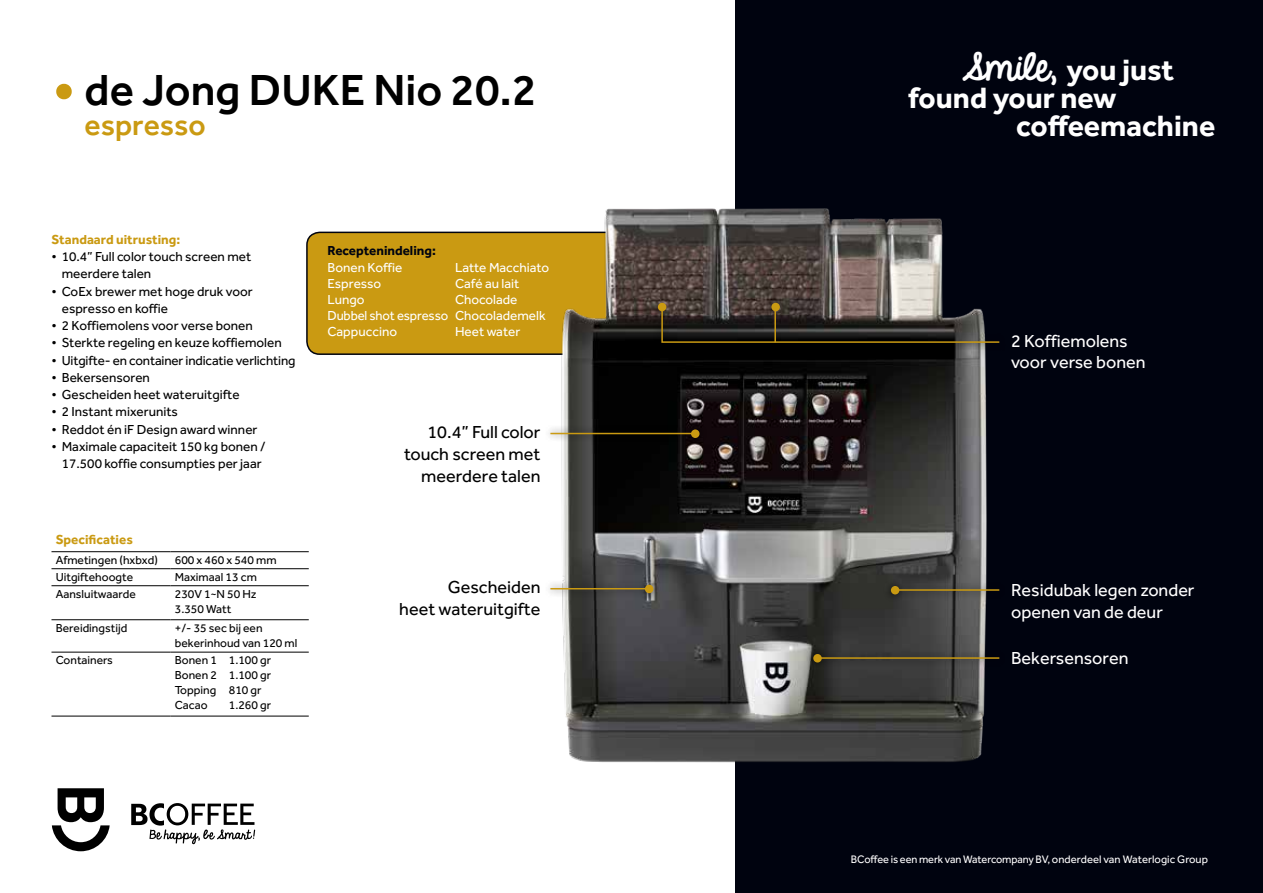
<style>
.page{position:relative;width:1263px;height:893px;background:#fff}
.page>*{position:absolute;margin:0;border:0;box-sizing:border-box;transform-origin:0 0}
.t1{font:500 45px "Effra";color:#000}
.t2{font:700 30.45px/27.8px "Effra";color:#fff}
.t3{font:500 30px "Effra";color:#ca9a12}
.t4{font:18px/21.6px "Effra";color:#fff}
.t5{font:18px/21.6px "Effra";color:#000;text-align:right}
.t6{font:13.5px/17.2px "Effra";color:#000}
.t7{font:13.5px/16.2px "Effra";color:#fff}
.t8{font:700 13.5px "Effra";color:#ca9a12}
.t9{font:700 13.5px "Effra";color:#00030f}
.t10{font:12px/15px "Effra";color:#000}
.t11{font:11.25px "Effra";letter-spacing:-.01em;color:#fff}
.s1{font-size:57px;color:#ca9a12}
.s2{font-family:"KG Always A Good Time";font-weight:400;font-size:33px}
</style>
<div class="page">
<div style="left:307px;top:232px;width:326px;height:122px;background:#ca9a12;border-radius:13px"></div>
<div style="left:306px;top:232px;width:328px;height:123px;border:2px solid #00030f;border-radius:13px"></div>
<div style="left:736px;top:0;width:527px;height:893px;background:#00030f"></div>
<img style="left:515px;top:194px;width:472px;height:570px">
<div style="left:543px;top:577px;width:118px;height:24px;background:#000;opacity:.75"></div>
<hr style="left:550px;top:588px;width:97px;height:1px;background:#ca9a12">
<div style="left:645px;top:585px;width:8px;height:8px;background:#ca9a12;border-radius:50%"></div>
<div style="left:805px;top:646px;width:201px;height:24px;background:#000;opacity:.75"></div>
<hr style="left:817px;top:657px;width:182px;height:2px;background:#ca9a12">
<div style="left:813px;top:654px;width:9px;height:8px;background:#ca9a12;border-radius:50%"></div>
<div style="left:883px;top:578px;width:124px;height:24px;background:#000;opacity:.75"></div>
<hr style="left:896px;top:589px;width:103px;height:2px;background:#ca9a12">
<div style="left:891px;top:586px;width:8px;height:8px;background:#ca9a12;border-radius:50%"></div>
<div style="left:543px;top:422px;width:164px;height:24px;background:#000;opacity:.75"></div>
<hr style="left:550px;top:433px;width:145px;height:1px;background:#ca9a12">
<div style="left:691px;top:429px;width:8px;height:9px;background:#ca9a12;border-radius:50%"></div>
<hr style="left:51px;top:716px;width:120px;height:1px;background:#000">
<hr style="left:171px;top:716px;width:138px;height:1px;background:#000">
<hr style="left:51px;top:652px;width:120px;height:1px;background:#000">
<hr style="left:171px;top:652px;width:138px;height:1px;background:#000">
<hr style="left:51px;top:568px;width:120px;height:1px;background:#000">
<hr style="left:171px;top:568px;width:138px;height:1px;background:#000">
<hr style="left:51px;top:585px;width:120px;height:1px;background:#000">
<hr style="left:171px;top:585px;width:138px;height:1px;background:#000">
<hr style="left:51px;top:619px;width:120px;height:1px;background:#000">
<hr style="left:171px;top:619px;width:138px;height:1px;background:#000">
<hr style="left:51px;top:551px;width:120px;height:1px;background:#000">
<hr style="left:171px;top:551px;width:138px;height:1px;background:#000">
<svg style="left:52px;top:788px;width:58px;height:63px"></svg>
<svg style="left:131px;top:803px;width:124px;height:41px"></svg>
<div style="left:653px;top:295px;width:354px;height:56px;background:#000;opacity:.75"></div>
<svg style="left:661px;top:306px;width:340px;height:38px"></svg>
<div style="left:771px;top:303px;width:9px;height:8px;background:#ca9a12;border-radius:50%"></div>
<div style="left:658px;top:303px;width:8px;height:8px;background:#ca9a12;border-radius:50%"></div>
<hr style="left:774px;top:308px;width:2px;height:34px;background:#ca9a12">
<h1 class="t1" style="left:51px;top:63px;width:487px"><span class="s1">•</span> de Jong DUKE Nio 20.2</h1>
<h3 class="t3" style="left:85px;top:107px;width:123px">espresso</h3>
<p class="t8" style="left:51px;top:231px;width:130px">Standaard uitrusting:</p>
<p class="t6" style="left:62px;top:248px;width:191px;text-indent:-10px">• 10.4” Full color touch screen met meerdere talen</p>
<p class="t6" style="left:62px;top:282px;width:192px;text-indent:-10px">• CoEx brewer met hoge druk voor espresso en koffie</p>
<p class="t6" style="left:51px;top:317px;width:203px">• 2 Koffiemolens voor verse bonen</p>
<p class="t6" style="left:51px;top:334px;width:232px">• Sterkte regeling en keuze koffiemolen</p>
<p class="t6" style="left:51px;top:351px;width:245px">• Uitgifte- en container indicatie verlichting</p>
<p class="t6" style="left:51px;top:368px;width:100px">• Bekersensoren</p>
<p class="t6" style="left:51px;top:386px;width:190px">• Gescheiden heet wateruitgifte</p>
<p class="t6" style="left:51px;top:403px;width:128px">• 2 Instant mixerunits</p>
<p class="t6" style="left:51px;top:420px;width:207px">• Reddot én iF Design award winner</p>
<p class="t6" style="left:51px;top:437px;width:216px;text-align:center">• Maximale capaciteit 150 kg bonen /<br>17.500 koffie consumpties per jaar</p>
<p class="t8" style="left:56px;top:531px;width:79px">Specificaties</p>
<p class="t10" style="left:56px;top:552px;width:104px">Afmetingen (hxbxd)</p>
<p class="t10" style="left:175px;top:552px;width:103px">600 x 460 x 540 mm</p>
<p class="t10" style="left:56px;top:569px;width:79px">Uitgiftehoogte</p>
<p class="t10" style="left:175px;top:569px;width:84px">Maximaal 13 cm</p>
<p class="t10" style="left:56px;top:586px;width:82px">Aansluitwaarde</p>
<p class="t10" style="left:175px;top:586px;width:83px">230V 1~N 50 Hz<br>3.350 Watt</p>
<p class="t10" style="left:56px;top:620px;width:73px">Bereidingstijd</p>
<p class="t10" style="left:175px;top:620px;width:124px">+/- 35 sec bij een bekerinhoud van 120 ml</p>
<p class="t10" style="left:56px;top:653px;width:59px">Containers</p>
<p class="t10" style="left:175px;top:653px;width:98px">Bonen 1 1.100 gr<br>Bonen 2 1.100 gr<br>Topping 810 gr<br>Cacao</p>
<p class="t10" style="left:229px;top:698px;width:44px">1.260 gr</p>
<p class="t9" style="left:327px;top:243px;width:110px">Receptenindeling:</p>
<p class="t7" style="left:327px;top:259px;width:76px">Bonen Koffie</p>
<p class="t7" style="left:455px;top:259px;width:96px">Latte Macchiato</p>
<p class="t7" style="left:327px;top:275px;width:55px">Espresso</p>
<p class="t7" style="left:455px;top:275px;width:66px">Café au lait</p>
<p class="t7" style="left:327px;top:291px;width:39px">Lungo</p>
<p class="t7" style="left:327px;top:291px;width:220px;text-indent:128px">Chocolade<br>Dubbel shot espresso Chocolademelk<br>Cappuccino</p>
<p class="t7" style="left:455px;top:324px;width:67px">Heet water</p>
<h3 class="t5" style="left:404px;top:421px;width:138px">10.4” Full color touch screen met meerdere talen</h3>
<h3 class="t5" style="left:399px;top:576px;width:143px">Gescheiden<br>heet wateruitgifte</h3>
<h2 class="t2" style="left:908px;top:56px;width:268px;text-indent:54px"><span class="s2">Smile,</span> you just found your new</h2>
<h2 class="t2" style="left:1016px;top:111px;width:200px">coffeemachine</h2>
<h3 class="t4" style="left:1011px;top:330px;width:136px">2 Koffiemolens voor verse bonen</h3>
<h3 class="t4" style="left:1011px;top:579px;width:185px">Residubak legen zonder openen van de deur</h3>
<h3 class="t4" style="left:1011px;top:647px;width:119px">Bekersensoren</h3>
<p class="t11" style="left:851px;top:853px;width:358px">BCoffee is een merk van Watercompany BV, onderdeel van Waterlogic Group</p>
</div>
